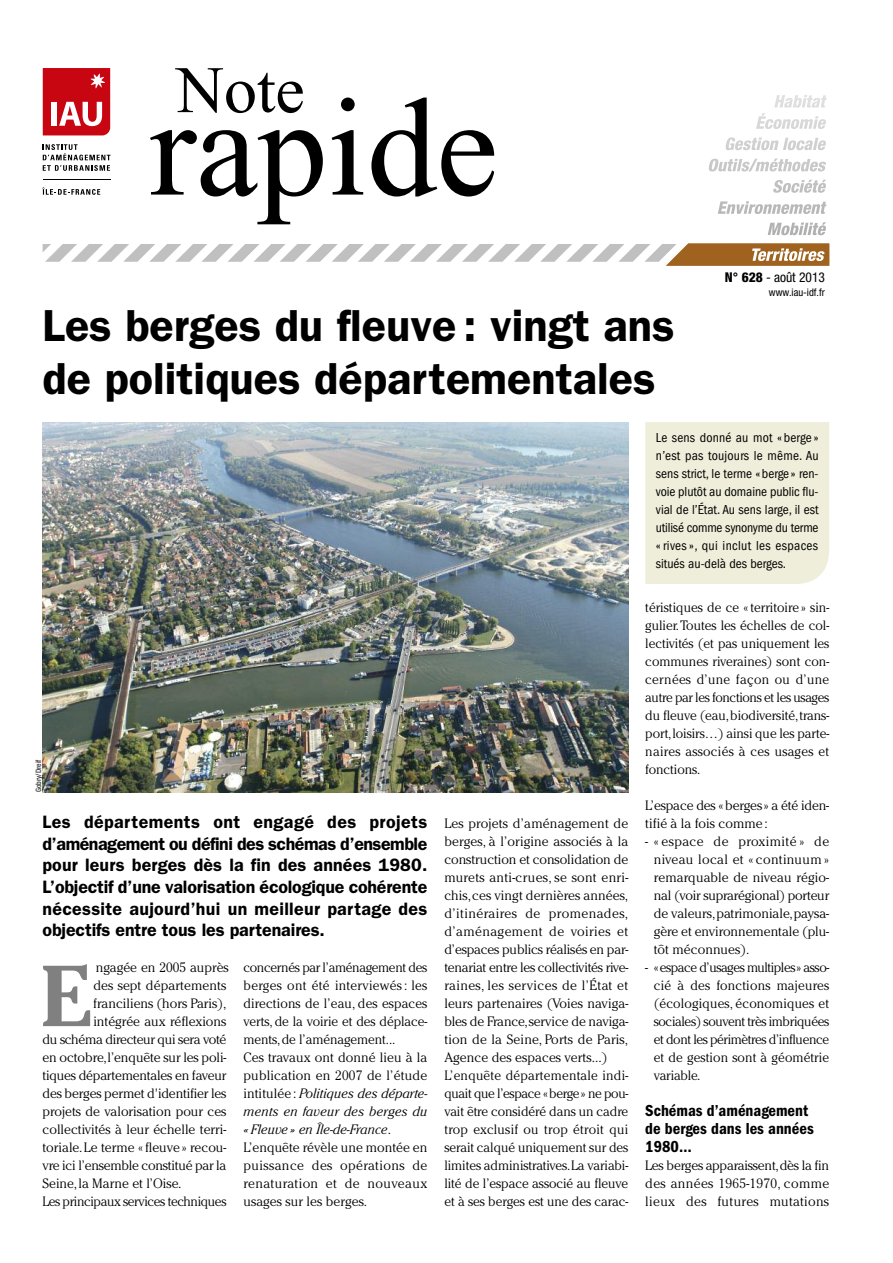
<style>
.page{position:relative;width:893px;height:1263px;background:#fff}
.page>*{position:absolute;margin:0;border:0;box-sizing:border-box;transform-origin:0 0}
.t1{font:139.8px "Times New Roman";color:#000}
.t2{font:700 85.8px "Cheltenham";color:#808080}
.t3{font:66.3px "Times New Roman";color:#000}
.t4{font:600 45px/52.5px "Franklin Gothic";color:#000}
.t5{font:600 18px/21.6px "Franklin Gothic";letter-spacing:-.005em;color:#000;text-align:justify}
.t6{font:600 condensed 16.5px/18px "Franklin Gothic";color:#000}
.t7{font:300 13.5px/18px "Cheltenham";color:#000;text-align:justify}
.t8{font:condensed 13.5px/18px "Franklin Gothic";letter-spacing:.005em;color:#000;text-align:justify}
.t9{font:300 13.5px "Cheltenham";letter-spacing:-.03em;color:#000}
.t10{font:300 13.5px "Cheltenham";letter-spacing:-.02em;color:#000}
.t11{font:300 13.5px "Cheltenham";letter-spacing:-.025em;color:#000}
.t12{font:condensed 13.5px "Helvetica Neue";color:#000}
.t13{font:condensed 10.5px "Helvetica Neue";color:#000}
.t14{font:500 condensed 7.5px "Helvetica Neue";color:#333}
.s1{font-weight:800}
.s2{font-style:italic}
</style>
<div class="page">
<img style="left:768px;top:223px;width:13px;height:12px">
<svg style="left:781px;top:222px;width:45px;height:13px"></svg>
<svg style="left:718px;top:201px;width:71px;height:13px"></svg>
<img style="left:789px;top:204px;width:14px;height:10px">
<svg style="left:803px;top:202px;width:23px;height:12px"></svg>
<svg style="left:773px;top:180px;width:53px;height:13px"></svg>
<svg style="left:709px;top:159px;width:48px;height:12px"></svg>
<img style="left:755px;top:162px;width:14px;height:9px">
<svg style="left:769px;top:158px;width:57px;height:13px"></svg>
<svg style="left:725px;top:137px;width:101px;height:13px"></svg>
<img style="left:756px;top:113px;width:10px;height:16px">
<svg style="left:765px;top:119px;width:34px;height:10px"></svg>
<img style="left:799px;top:119px;width:14px;height:10px">
<svg style="left:813px;top:116px;width:13px;height:13px"></svg>
<svg style="left:774px;top:95px;width:53px;height:13px"></svg>
<svg style="left:43px;top:68px;width:67px;height:67px;background:#d0313a"></svg>
<hr style="left:43px;top:179px;width:67px;height:1px;background:#000">
<svg style="left:43px;top:144px;width:67px;height:27px"></svg>
<svg style="left:42px;top:187px;width:58px;height:8px"></svg>
<svg style="left:43px;top:243px;width:786px;height:23px"></svg>
<img style="left:43px;top:422px;width:585px;height:370px">
<div style="left:645px;top:422px;width:184px;height:162px;background:#efeeda"></div>
<h3 class="t3" style="left:176px;top:66px;width:130px">Note</h3>
<h1 class="t1" style="left:149px;top:98px;width:351px">rapide</h1>
<h3 class="t4" style="left:43px;top:303px;width:634px">Les berges du fleuve : vingt ans de politiques départementales</h3>
<p class="t12" style="left:725px;top:273px;width:102px"><span class="s1">N° 628</span> - août 2013</p>
<p class="t13" style="left:769px;top:289px;width:57px">www.iau-idf.fr</p>
<p class="t14" style="left:36px;top:792px;width:34px;rotate:-90deg">Gobry/Dreif</p>
<p class="t5" style="left:43px;top:813px;width:386px">Les départements ont engagé des projets d’aménagement ou défini des schémas d’ensemble pour leurs berges dès la fin des années 1980.<br>L’objectif d’une valorisation écologique cohérente nécessite aujourd’hui un meilleur partage des objectifs entre tous les partenaires.</p>
<h2 class="t2" style="left:41px;top:966px;width:52px">E</h2>
<p class="t7" style="left:96px;top:959px;width:135px">ngagée en 2005 auprès</p>
<p class="t7" style="left:93px;top:977px;width:135px">des sept départements</p>
<p class="t7" style="left:93px;top:995px;width:135px">franciliens (hors Paris),</p>
<p class="t7" style="left:93px;top:1013px;width:135px">intégrée aux réflexions</p>
<p class="t11" style="left:43px;top:1034px;width:185px">du schéma directeur qui sera voté</p>
<p class="t7" style="left:43px;top:1049px;width:185px">en octobre,l’enquête sur les poli-</p>
<p class="t7" style="left:43px;top:1067px;width:185px">tiques départementales en faveur</p>
<p class="t7" style="left:43px;top:1085px;width:185px">des berges permet d'identifier les</p>
<p class="t7" style="left:43px;top:1103px;width:185px">projets de valorisation pour ces</p>
<p class="t7" style="left:43px;top:1121px;width:185px">collectivités à leur échelle terri-</p>
<p class="t7" style="left:43px;top:1139px;width:185px">toriale.Le terme «fleuve» recou-</p>
<p class="t10" style="left:43px;top:1160px;width:185px">vre ici l’ensemble constitué par la</p>
<p class="t7" style="left:43px;top:1175px;width:141px">Seine,la Marne et l’Oise.</p>
<p class="t9" style="left:43px;top:1196px;width:185px">Les principaux services techniques</p>
<p class="t7" style="left:243px;top:959px;width:186px;text-align:left">concernés par l’aménagement des berges ont été interviewés: les directions de l’eau, des espaces verts, de la voirie et des déplace&shy;ments,de l’aménagement...<br>Ces travaux ont donné lieu à la publication en 2007 de l’étude intitulée : <span class="s2">Politiques des départe&shy;ments en faveur des berges du « Fleuve » en Île-de-France</span>.<br>L’enquête révèle une montée en puissance des opérations de renaturation et de nouveaux usages sur les berges.</p>
<p class="t7" style="left:444px;top:815px;width:185px;text-align:left">Les projets d’aménagement de berges, à l’origine associés à la construction et consolidation de murets anti-crues, se sont enri&shy;chis,ces vingt dernières années, d’itinéraires de promenades, d’aménagement de voiries et d’espaces publics réalisés en par&shy;tenariat entre les collectivités rive&shy;raines, les services de l’État et leurs partenaires (Voies naviga&shy;bles de France,service de naviga&shy;tion de la Seine, Ports de Paris, Agence des espaces verts...)<br>L’enquête départementale indi&shy;quait que l’espace «berge» ne pou&shy;vait être considéré dans un cadre trop exclusif ou trop étroit qui serait calqué uniquement sur des limites administratives.La variabi&shy;lité de l’espace associé au fleuve et à ses berges est une des carac-</p>
<p class="t8" style="left:656px;top:429px;width:164px">Le sens donné au mot « berge » n’est pas toujours le même. Au sens strict, le terme « berge » ren&shy;voie plutôt au domaine public flu&shy;vial de l’État. Au sens large, il est utilisé comme synonyme du terme «rives», qui inclut les espaces situés au-delà des berges.</p>
<p class="t7" style="left:645px;top:599px;width:185px">téristiques de ce «territoire» sin&shy;gulier.Toutes les échelles de col&shy;lectivités (et pas uniquement les communes riveraines) sont con&shy;cernées d’une façon ou d’une autre par les fonctions et les usages du fleuve (eau,biodiversité,trans&shy;port,loisirs…) ainsi que les parte&shy;naires associés à ces usages et fonctions.</p>
<p class="t7" style="left:645px;top:797px;width:185px">L’espace des «berges» a été iden&shy;tifié à la fois comme :</p>
<p class="t7" style="left:654px;top:833px;width:177px;text-indent:-9px">- « espace de proximité » de niveau local et « continuum » remarquable de niveau régio&shy;nal (voir suprarégional) porteur de valeurs,patrimoniale,paysa&shy;gère et environnementale (plu&shy;tôt méconnues).</p>
<p class="t7" style="left:654px;top:959px;width:177px;text-indent:-9px">- «espace d’usages multiples» asso&shy;cié à des fonctions majeures (écologiques, économiques et sociales) souvent très imbriquées et dont les périmètres d’influence et de gestion sont à géométrie variable.</p>
<p class="t6" style="left:645px;top:1103px;width:170px">Schémas d’aménagement de berges dans les années<br>1980…</p>
<p class="t7" style="left:645px;top:1157px;width:185px">Les berges apparaissent,dès la fin des années 1965-1970, comme lieux des futures mutations</p>
</div>
